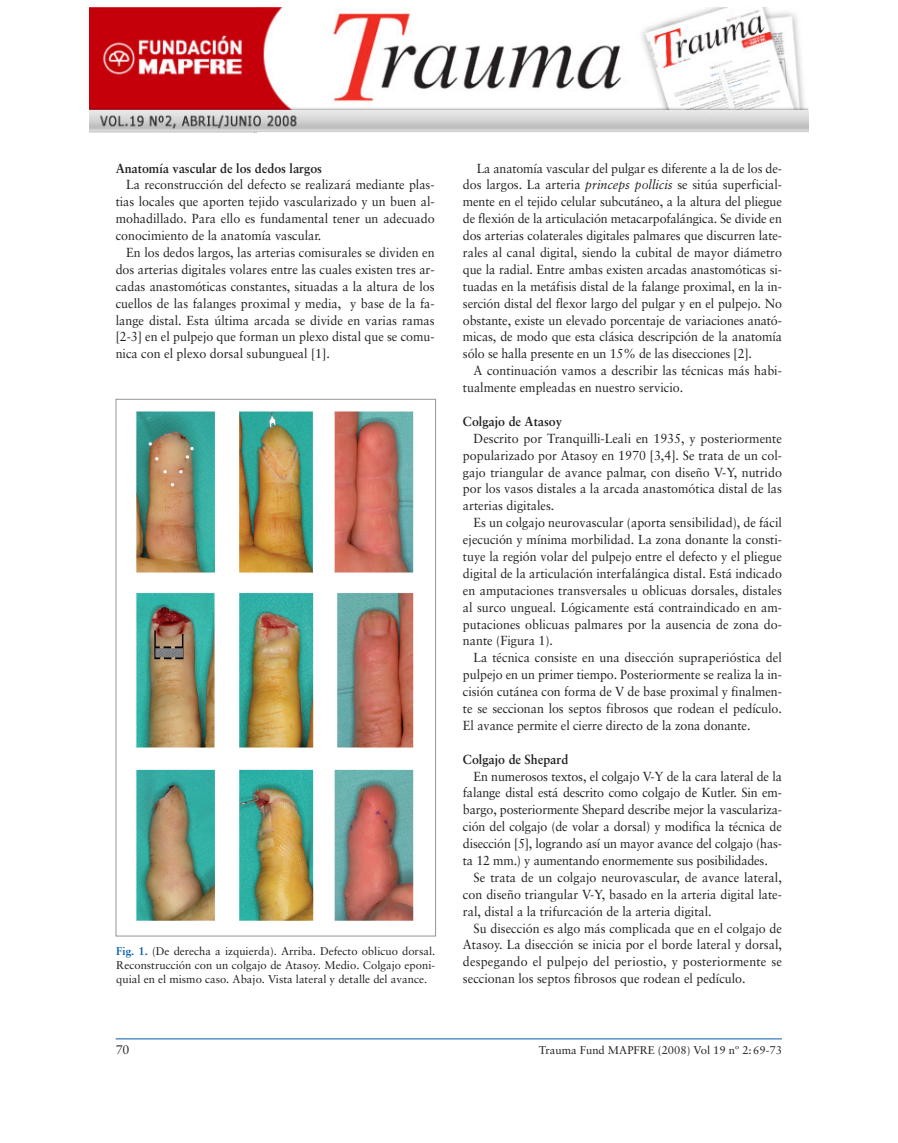
<style>
.page{position:relative;width:898px;height:1143px;background:#fff}
.page>*{position:absolute;margin:0;border:0;box-sizing:border-box;transform-origin:0 0}
.t1{font:13.12px/16.9px "Sabon";color:#231f20;text-align:justify;scale:.95 1}
.t2{font:700 13.12px "Sabon";color:#231f20;scale:.95 1}
.t3{font:12.5px "Sabon";color:#231f20}
.t4{font:11.25px/13.8px "Sabon";color:#231f20;text-align:justify}
.s1{font-weight:700;color:#015dab}
.s2{font-style:italic}
</style>
<div class="page">
<hr style="left:116px;top:1038px;width:666px;height:1px;background:#015dab">
<img style="left:136px;top:411px;width:278px;height:510px">
<img style="left:90px;top:7px;width:718px;height:126px">
<p class="t2" style="left:116px;top:162px;width:219px">Anatomía vascular de los dedos largos</p>
<p class="t1" style="left:116px;top:177px;width:337px;text-indent:11px">La reconstrucción del defecto se realizará mediante plas&shy;tias locales que aporten tejido vascularizado y un buen al&shy;mohadillado. Para ello es fundamental tener un adecuado conocimiento de la anatomía vascular.</p>
<p class="t1" style="left:116px;top:245px;width:337px;text-indent:11px">En los dedos largos, las arterias comisurales se dividen en dos arterias digitales volares entre las cuales existen tres ar&shy;cadas anastomóticas constantes, situadas a la altura de los cuellos de las falanges proximal y media, y base de la fa&shy;lange distal. Esta última arcada se divide en varias ramas [2-3] en el pulpejo que forman un plexo distal que se comu&shy;nica con el plexo dorsal subungueal [1].</p>
<p class="t4" style="left:116px;top:945px;width:320px"><span class="s1">Fig. 1.</span> (De derecha a izquierda). Arriba. Defecto oblicuo dorsal.<br>Reconstrucción con un colgajo de Atasoy. Medio. Colgajo eponi&shy;quial en el mismo caso. Abajo. Vista lateral y detalle del avance.</p>
<p class="t1" style="left:463px;top:161px;width:337px;text-indent:14px">La anatomía vascular del pulgar es diferente a la de los de&shy;dos largos. La arteria <span class="s2">princeps pollicis</span> se sitúa superficial&shy;mente en el tejido celular subcutáneo, a la altura del pliegue de flexión de la articulación metacarpofalángica. Se divide en dos arterias colaterales digitales palmares que discurren late&shy;rales al canal digital, siendo la cubital de mayor diámetro que la radial. Entre ambas existen arcadas anastomóticas si&shy;tuadas en la metáfisis distal de la falange proximal, en la in&shy;serción distal del flexor largo del pulgar y en el pulpejo. No obstante, existe un elevado porcentaje de variaciones anató&shy;micas, de modo que esta clásica descripción de la anatomía sólo se halla presente en un 15% de las disecciones [2].</p>
<p class="t1" style="left:463px;top:363px;width:337px;text-indent:11px">A continuación vamos a describir las técnicas más habi&shy;tualmente empleadas en nuestro servicio.</p>
<p class="t2" style="left:463px;top:415px;width:106px">Colgajo de Atasoy</p>
<p class="t1" style="left:463px;top:431px;width:337px;text-indent:11px">Descrito por Tranquilli-Leali en 1935, y posteriormente popularizado por Atasoy en 1970 [3,4]. Se trata de un col&shy;gajo triangular de avance palmar, con diseño V-Y, nutrido por los vasos distales a la arcada anastomótica distal de las arterias digitales.</p>
<p class="t1" style="left:463px;top:515px;width:337px;text-indent:11px">Es un colgajo neurovascular (aporta sensibilidad), de fácil ejecución y mínima morbilidad. La zona donante la consti&shy;tuye la región volar del pulpejo entre el defecto y el pliegue digital de la articulación interfalángica distal. Está indicado en amputaciones transversales u oblicuas dorsales, distales al surco ungueal. Lógicamente está contraindicado en am&shy;putaciones oblicuas palmares por la ausencia de zona do&shy;nante (Figura 1).</p>
<p class="t1" style="left:463px;top:650px;width:337px;text-indent:11px">La técnica consiste en una disección supraperióstica del pulpejo en un primer tiempo. Posteriormente se realiza la in&shy;cisión cutánea con forma de V de base proximal y finalmen&shy;te se seccionan los septos fibrosos que rodean el pedículo.<br>El avance permite el cierre directo de la zona donante.</p>
<p class="t2" style="left:463px;top:753px;width:112px">Colgajo de Shepard</p>
<p class="t1" style="left:463px;top:768px;width:337px;text-indent:11px">En numerosos textos, el colgajo V-Y de la cara lateral de la falange distal está descrito como colgajo de Kutler. Sin em&shy;bargo, posteriormente Shepard describe mejor la vasculariza&shy;ción del colgajo (de volar a dorsal) y modifica la técnica de disección [5], logrando así un mayor avance del colgajo (has&shy;ta 12 mm.) y aumentando enormemente sus posibilidades.</p>
<p class="t1" style="left:463px;top:869px;width:337px;text-indent:11px">Se trata de un colgajo neurovascular, de avance lateral, con diseño triangular V-Y, basado en la arteria digital late&shy;ral, distal a la trifurcación de la arteria digital.</p>
<p class="t1" style="left:463px;top:920px;width:337px;text-indent:11px">Su disección es algo más complicada que en el colgajo de Atasoy. La disección se inicia por el borde lateral y dorsal, despegando el pulpejo del periostio, y posteriormente se seccionan los septos fibrosos que rodean el pedículo.</p>
<p class="t3" style="left:116px;top:1044px;width:15px">70</p>
<p class="t4" style="left:539px;top:1044px;width:245px">Trauma Fund MAPFRE (2008) Vol 19 nº 2:69-73</p>
</div>
